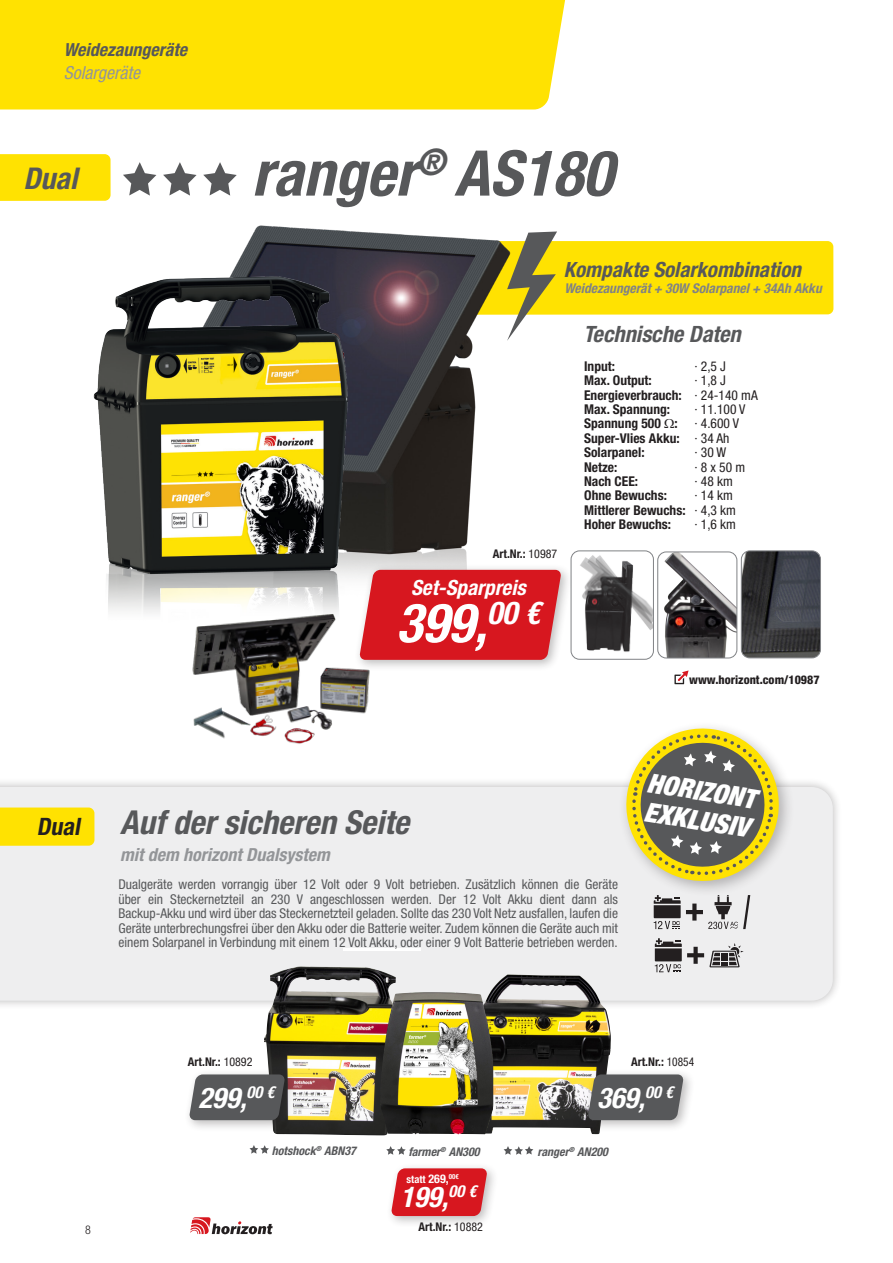
<style>
.page{position:relative;width:893px;height:1263px;background:#fff}
.page>*{position:absolute;margin:0;border:0;box-sizing:border-box;transform-origin:0 0}
.t1{font:italic 700 condensed 63px "Helvetica Neue";color:#57585a}
.t2{font:italic 700 condensed 54px "Helvetica Neue";color:#fff}
.t3{font:italic 700 condensed 33px "Helvetica Neue";color:#57585a}
.t4{font:italic 700 condensed 30px "Helvetica Neue";color:#57585a}
.t5{font:italic 700 condensed 28.5px "Helvetica Neue";color:#fff}
.t6{font:italic 900 condensed 27px "Helvetica Neue";color:#fff}
.t7{font:italic 700 condensed 24px "Helvetica Neue";color:#231f20}
.t8{font:italic 700 condensed 22.5px "Helvetica Neue";color:#57585a}
.t9{font:italic 700 condensed 21px "Helvetica Neue";color:#57585a}
.t10{font:italic 700 condensed 21px "Helvetica Neue";color:#fff}
.t11{font:italic 700 condensed 18px "Helvetica Neue";color:#939598}
.t12{font:italic 700 condensed 18px "Helvetica Neue";color:#57585a}
.t13{font:italic condensed 18px "Helvetica Neue";color:#939598}
.t14{font:condensed 13.5px/14.4px "Helvetica Neue";color:#57585a;text-align:justify}
.t15{font:700 condensed 13.5px "Helvetica Neue";color:#231f20}
.t16{font:condensed 13.5px "Helvetica Neue";color:#231f20}
.t17{font:italic 700 condensed 13.5px "Helvetica Neue";color:#808285}
.t18{font:700 condensed 12px "Helvetica Neue";color:#231f20}
.t19{font:italic 700 condensed 12px "Helvetica Neue";color:#57585a}
.t20{font:800 condensed 12px "Helvetica Neue";color:#231f20}
.t21{font:300 condensed 12px "Helvetica Neue";color:#231f20}
.t22{font:700 condensed 10.5px "Helvetica Neue";color:#fff}
.s1{font-weight:400}
.s2{font-size:12px}
</style>
<div class="page">
<svg style="left:816px;top:241px;width:17px;height:74px"></svg>
<div style="left:386px;top:1162px;width:113px;height:66px;background:#231f20;opacity:.3"></div>
<svg style="left:391px;top:1168px;width:97px;height:48px"></svg>
<img style="left:249px;top:225px;width:567px;height:415px">
<img style="left:93px;top:241px;width:341px;height:372px">
<div style="left:0;top:778px;width:842px;height:232px;background:#231f20;opacity:.3"></div>
<div style="left:0;top:787px;width:833px;height:214px;background:#eeeeef"></div>
<img style="left:476px;top:974px;width:135px;height:160px">
<svg style="left:190px;top:1217px;width:83px;height:17px"></svg>
<div style="left:0;top:0;width:565px;height:109px;background:#ffe201"></div>
<hr style="left:343px;top:948px;width:77px;height:2px;background:#fff">
<svg style="left:655px;top:938px;width:88px;height:34px"></svg>
<svg style="left:654px;top:897px;width:96px;height:32px"></svg>
<div style="left:0;top:807px;width:94px;height:39px;background:#ffe201"></div>
<div style="left:0;top:154px;width:111px;height:47px;background:#ffe201"></div>
<svg style="left:123px;top:162px;width:33px;height:34px"></svg>
<svg style="left:163px;top:162px;width:34px;height:34px"></svg>
<svg style="left:203px;top:162px;width:34px;height:34px"></svg>
<div style="left:618px;top:721px;width:176px;height:176px;background:#231f20;opacity:.3"></div>
<svg style="left:621px;top:723px;width:163px;height:163px"></svg>
<img style="left:571px;top:553px;width:82px;height:106px">
<div style="left:571px;top:551px;width:83px;height:108px;border:1px solid #808285;border-radius:9px"></div>
<img style="left:664px;top:552px;width:73px;height:106px">
<div style="left:658px;top:552px;width:79px;height:106px;border:1px solid #808285;border-radius:9px"></div>
<img style="left:741px;top:551px;width:79px;height:107px">
<div style="left:741px;top:551px;width:80px;height:107px;border:1px solid #808285;border-radius:9px"></div>
<div style="left:582px;top:1068px;width:113px;height:64px;background:#231f20;opacity:.3"></div>
<svg style="left:587px;top:1074px;width:97px;height:46px"></svg>
<svg style="left:674px;top:670px;width:15px;height:14px"></svg>
<svg style="left:386px;top:1146px;width:20px;height:9px"></svg>
<svg style="left:250px;top:1145px;width:19px;height:9px"></svg>
<svg style="left:504px;top:1146px;width:29px;height:9px"></svg>
<img style="left:264px;top:966px;width:134px;height:169px">
<img style="left:380px;top:992px;width:113px;height:142px">
<div style="left:184px;top:1068px;width:112px;height:64px;background:#231f20;opacity:.3"></div>
<svg style="left:189px;top:1074px;width:97px;height:46px"></svg>
<img style="left:186px;top:589px;width:184px;height:155px">
<div style="left:354px;top:564px;width:219px;height:108px;background:#231f20;opacity:.3"></div>
<svg style="left:359px;top:570px;width:203px;height:90px"></svg>
<svg style="left:664px;top:419px;width:10px;height:9px"></svg>
<p class="t12" style="left:64px;top:39px;width:125px">Weidezaungeräte</p>
<p class="t13" style="left:64px;top:62px;width:78px">Solargeräte</p>
<p class="t4" style="left:23px;top:160px;width:55px">Dual</p>
<p class="t1" style="left:252px;top:135px;width:363px">ranger<sup>®</sup> AS180</p>
<p class="t9" style="left:564px;top:257px;width:238px">Kompakte Solarkombination</p>
<p class="t17" style="left:564px;top:280px;width:259px">Weidezaungerät + 30W Solarpanel + 34Ah Akku</p>
<p class="t18" style="left:493px;top:546px;width:66px">Art.Nr.: <span class="s1">10987</span></p>
<p class="t10" style="left:411px;top:574px;width:116px">Set-Sparpreis</p>
<p class="t2" style="left:396px;top:590px;width:145px">399,<sup>00</sup> <sup>€</sup></p>
<p class="t8" style="left:583px;top:320px;width:159px">Technische Daten</p>
<p class="t16" style="left:694px;top:358px;width:33px">· 2,5 J</p>
<p class="t16" style="left:694px;top:373px;width:33px">· 1,8 J</p>
<p class="t16" style="left:694px;top:387px;width:65px">· 24-140 mA</p>
<p class="t16" style="left:694px;top:401px;width:53px">· 11.100 V</p>
<p class="t16" style="left:694px;top:416px;width:46px">· 4.600 V</p>
<p class="t16" style="left:694px;top:430px;width:37px">· 34 Ah</p>
<p class="t16" style="left:694px;top:445px;width:33px">· 30 W</p>
<p class="t16" style="left:694px;top:459px;width:52px">· 8 x 50 m</p>
<p class="t16" style="left:694px;top:473px;width:40px">· 48 km</p>
<p class="t16" style="left:694px;top:488px;width:40px">· 14 km</p>
<p class="t16" style="left:694px;top:502px;width:43px">· 4,3 km</p>
<p class="t16" style="left:694px;top:517px;width:43px">· 1,6 km</p>
<p class="t15" style="left:584px;top:358px;width:32px">Input:</p>
<p class="t15" style="left:584px;top:372px;width:69px">Max. Output:</p>
<p class="t15" style="left:584px;top:387px;width:99px">Energieverbrauch:</p>
<p class="t15" style="left:584px;top:401px;width:87px">Max. Spannung:</p>
<p class="t15" style="left:584px;top:415px;width:95px">Spannung 500 :</p>
<p class="t15" style="left:584px;top:430px;width:97px">Super-Vlies Akku:</p>
<p class="t15" style="left:584px;top:444px;width:62px">Solarpanel:</p>
<p class="t15" style="left:584px;top:459px;width:35px">Netze:</p>
<p class="t15" style="left:584px;top:473px;width:55px">Nach CEE:</p>
<p class="t15" style="left:584px;top:487px;width:84px">Ohne Bewuchs:</p>
<p class="t15" style="left:584px;top:502px;width:103px">Mittlerer Bewuchs:</p>
<p class="t15" style="left:584px;top:516px;width:88px">Hoher Bewuchs:</p>
<p class="t20" style="left:689px;top:672px;width:132px">www.horizont.com/10987</p>
<p class="t7" style="left:37px;top:812px;width:49px">Dual</p>
<p class="t3" style="left:120px;top:802px;width:290px">Auf der sicheren Seite</p>
<p class="t11" style="left:120px;top:844px;width:211px">mit dem horizont Dualsystem</p>
<p class="t14" style="left:118px;top:877px;width:501px">Dualgeräte werden vorrangig über 12 Volt oder 9 Volt betrieben. Zusätzlich können die Geräte über ein Steckernetzteil an 230 V angeschlossen werden. Der 12 Volt Akku dient dann als Backup-Akku und wird über das Steckernetzteil geladen. Sollte das 230 Volt Netz ausfallen, laufen die Geräte unterbrechungsfrei über den Akku oder die Batterie weiter. Zudem können die Geräte auch mit einem Solarpanel in Verbindung mit einem 12 Volt Akku, oder einer 9 Volt Batterie betrieben werden.</p>
<p class="t6" style="left:650px;top:766px;width:111px;rotate:9deg">HORIZONT</p>
<p class="t6" style="left:647px;top:795px;width:108px;rotate:9deg">EXKLUSIV</p>
<p class="t21" style="left:85px;top:1223px;width:7px">8</p>
<p class="t18" style="left:188px;top:1055px;width:66px">Art.Nr.: <span class="s1">10892</span></p>
<p class="t18" style="left:631px;top:1055px;width:65px">Art.Nr.: <span class="s1">10854</span></p>
<p class="t5" style="left:199px;top:1080px;width:77px">299,<sup>00</sup> <sup>€</sup></p>
<p class="t5" style="left:597px;top:1080px;width:77px">369,<sup>00</sup> <sup>€</sup></p>
<p class="t19" style="left:272px;top:1143px;width:86px">hotshock<sup>®</sup> ABN37</p>
<p class="t19" style="left:537px;top:1144px;width:72px">ranger<sup>®</sup> AN200</p>
<p class="t19" style="left:409px;top:1144px;width:73px">farmer<sup>®</sup> AN300</p>
<p class="t22" style="left:407px;top:1173px;width:54px">statt <span class="s2">269,</span><sup>00€</sup></p>
<p class="t5" style="left:401px;top:1179px;width:77px">199,<sup>00</sup> <sup>€</sup></p>
<p class="t18" style="left:418px;top:1219px;width:66px">Art.Nr.: <span class="s1">10882</span></p>
</div>
